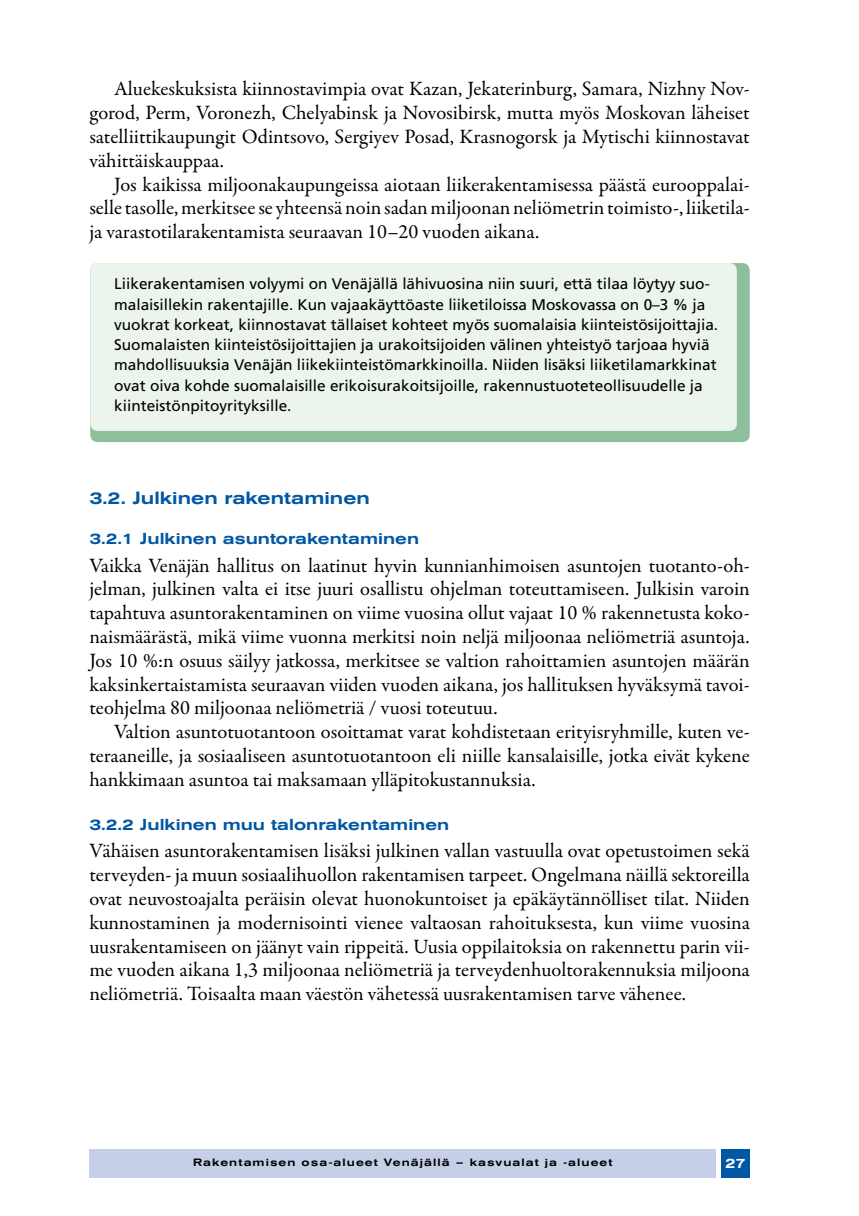
<style>
.page{position:relative;width:859px;height:1216px;background:#fff}
.page>*{position:absolute;margin:0;border:0;box-sizing:border-box;transform-origin:0 0}
.t1{font:20.47px/23.8px "Garamond Premr Pro";color:#000;text-align:justify}
.t2{font:500 expanded 17.5px "Akzidenz Grotesk BE";color:#0057a3}
.t3{font:500 expanded 15.75px "Akzidenz Grotesk BE";color:#0057a3}
.t4{font:15.4px/20.3px "Frutiger";color:#000}
.t5{font:500 expanded 14px "Akzidenz Grotesk BE";color:#fff}
.t6{font:500 expanded 10.5px "Akzidenz Grotesk BE";letter-spacing:.1em;color:#000}
</style>
<div class="page">
<div style="left:721px;top:1149px;width:28px;height:28px;background:#0057a3"></div>
<div style="left:89px;top:1149px;width:627px;height:28px;background:#c5cfe8"></div>
<div style="left:90px;top:263px;width:659px;height:179px;background:#8ebf9c;border-radius:7px"></div>
<div style="left:90px;top:263px;width:646px;height:168px;background:#ebf4ed;border-radius:7px"></div>
<p class="t1" style="left:89px;top:77px;width:661px;text-indent:25px">Aluekeskuksista kiinnostavimpia ovat Kazan, Jekaterinburg, Samara, Nizhny Nov&shy;gorod, Perm, Voronezh, Chelyabinsk ja Novosibirsk, mutta myös Moskovan läheiset satelliittikaupungit Odintsovo, Sergiyev Posad, Krasnogorsk ja Mytischi kiinnostavat vähittäiskauppaa.</p>
<p class="t1" style="left:89px;top:173px;width:661px;text-indent:25px">Jos kaikissa miljoonakaupungeissa aiotaan liikerakentamisessa päästä eurooppalai&shy;selle tasolle, merkitsee se yhteensä noin sadan miljoonan neliömetrin toimisto-, liiketila&shy;ja varastotilarakentamista seuraavan 10–20 vuoden aikana.</p>
<p class="t4" style="left:114px;top:274px;width:605px">Liikerakentamisen volyymi on Venäjällä lähivuosina niin suuri, että tilaa löytyy suo&shy;malaisillekin rakentajille. Kun vajaakäyttöaste liiketiloissa Moskovassa on 0–3 % ja vuokrat korkeat, kiinnostavat tällaiset kohteet myös suomalaisia kiinteistösijoittajia.<br>Suomalaisten kiinteistösijoittajien ja urakoitsijoiden välinen yhteistyö tarjoaa hyviä mahdollisuuksia Venäjän liikekiinteistömarkkinoilla. Niiden lisäksi liiketilamarkkinat ovat oiva kohde suomalaisille erikoisurakoitsijoille, rakennustuoteteollisuudelle ja kiinteistönpitoyrityksille.</p>
<p class="t2" style="left:89px;top:487px;width:282px">3.2. Julkinen rakentaminen</p>
<p class="t3" style="left:89px;top:529px;width:331px">3.2.1 Julkinen asuntorakentaminen</p>
<p class="t1" style="left:89px;top:553px;width:661px">Vaikka Venäjän hallitus on laatinut hyvin kunnianhimoisen asuntojen tuotanto-oh&shy;jelman, julkinen valta ei itse juuri osallistu ohjelman toteuttamiseen. Julkisin varoin tapahtuva asuntorakentaminen on viime vuosina ollut vajaat 10 % rakennetusta koko&shy;naismäärästä, mikä viime vuonna merkitsi noin neljä miljoonaa neliömetriä asuntoja.<br>Jos 10 %:n osuus säilyy jatkossa, merkitsee se valtion rahoittamien asuntojen määrän kaksinkertaistamista seuraavan viiden vuoden aikana, jos hallituksen hyväksymä tavoi&shy;teohjelma 80 miljoonaa neliömetriä / vuosi toteutuu.</p>
<p class="t1" style="left:89px;top:720px;width:661px;text-indent:25px">Valtion asuntotuotantoon osoittamat varat kohdistetaan erityisryhmille, kuten ve&shy;teraaneille, ja sosiaaliseen asuntotuotantoon eli niille kansalaisille, jotka eivät kykene hankkimaan asuntoa tai maksamaan ylläpitokustannuksia.</p>
<p class="t3" style="left:89px;top:815px;width:361px">3.2.2 Julkinen muu talonrakentaminen</p>
<p class="t1" style="left:89px;top:839px;width:661px">Vähäisen asuntorakentamisen lisäksi julkinen vallan vastuulla ovat opetustoimen sekä terveyden- ja muun sosiaalihuollon rakentamisen tarpeet. Ongelmana näillä sektoreilla ovat neuvostoajalta peräisin olevat huonokuntoiset ja epäkäytännölliset tilat. Niiden kunnostaminen ja modernisointi vienee valtaosan rahoituksesta, kun viime vuosina uusrakentamiseen on jäänyt vain rippeitä. Uusia oppilaitoksia on rakennettu parin vii&shy;me vuoden aikana 1,3 miljoonaa neliömetriä ja terveydenhuoltorakennuksia miljoona neliömetriä. Toisaalta maan väestön vähetessä uusrakentamisen tarve vähenee.</p>
<p class="t6" style="left:193px;top:1155px;width:420px">Rakentamisen osa-alueet Venäjällä – kasvualat ja -alueet</p>
<p class="t5" style="left:725px;top:1154px;width:20px">27</p>
</div>
